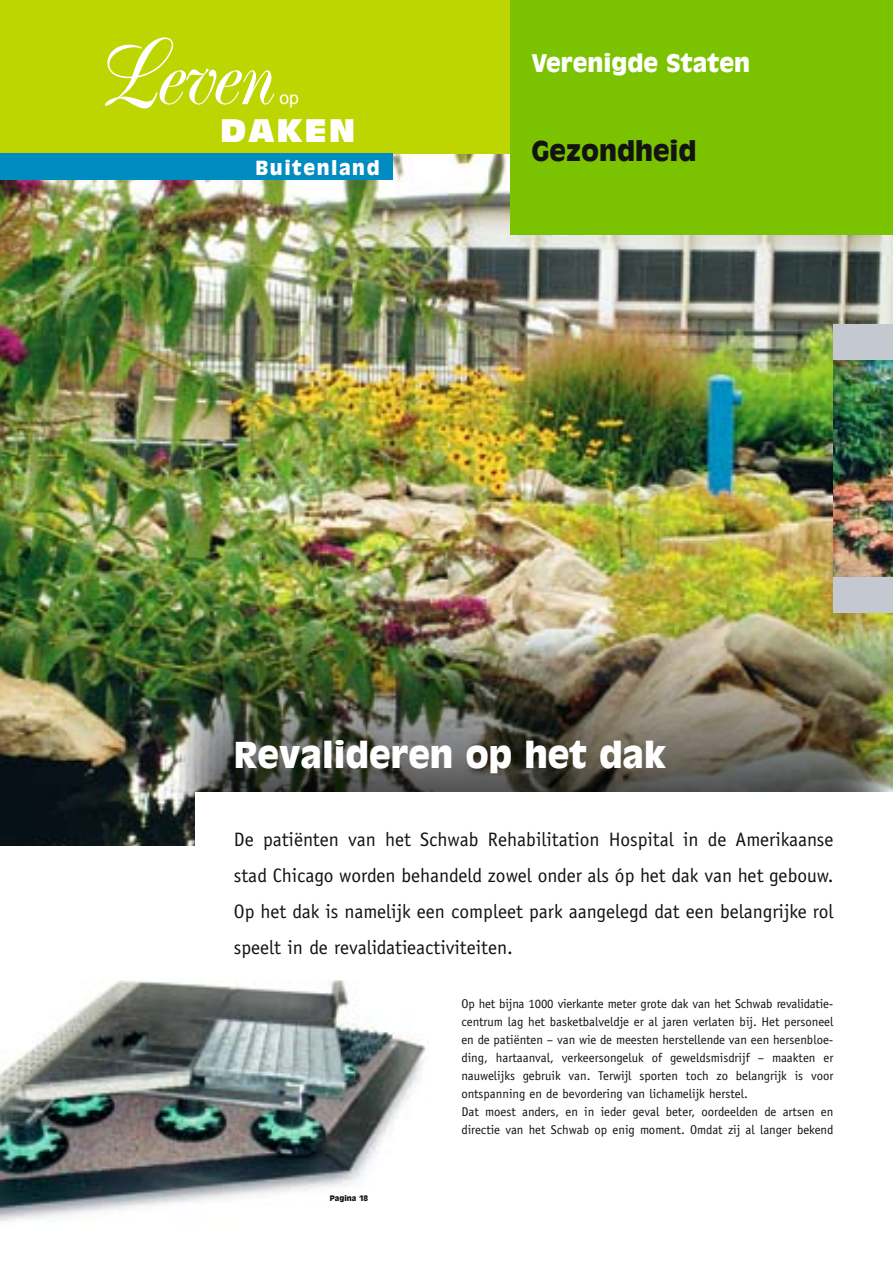
<style>
.page{position:relative;width:893px;height:1263px;background:#fff}
.page>*{position:absolute;margin:0;border:0;box-sizing:border-box;transform-origin:0 0}
.t1{font:81.3px "Poppl Exquisit";letter-spacing:.01em;color:#fff}
.t2{font:900 35.25px "Antique Olive";color:#fff}
.t3{font:31.95px "Antique Olive Compact";letter-spacing:.05em;color:#fff}
.t4{font:900 27px "Antique Olive";color:#141314}
.t5{font:900 24px "Antique Olive";color:#fff}
.t6{font:19.5px/36px "Officina Sans";color:#141314;text-align:justify}
.t7{font:900 19.2px "Antique Olive";letter-spacing:.08em;color:#fff}
.t8{font:17.55px "Arial";color:#fff}
.t9{font:12.75px/18px "Officina Sans";color:#141314}
.t10{font:900 7.5px "Antique Olive";color:#141314}
</style>
<div class="page">
<img style="left:0;top:153px;width:893px;height:693px">
<div style="left:0;top:0;width:893px;height:153px;background:#bdd500"></div>
<div style="left:510px;top:0;width:383px;height:234px;background:#7bc200"></div>
<div style="left:0;top:153px;width:392px;height:27px;background:#008bc1"></div>
<img style="left:179px;top:612px;width:714px;height:234px">
<div style="left:196px;top:792px;width:697px;height:144px;background:#fff"></div>
<div style="left:833px;top:324px;width:60px;height:288px;background:#c3c8d1"></div>
<img style="left:833px;top:360px;width:60px;height:216px">
<img style="left:0;top:980px;width:427px;height:242px">
<h1 class="t1" style="left:91px;top:28px;width:181px">Leven</h1>
<h3 class="t3" style="left:220px;top:111px;width:137px">DAKEN</h3>
<h3 class="t8" style="left:279px;top:88px;width:21px">op</h3>
<h3 class="t7" style="left:256px;top:156px;width:125px">Buitenland</h3>
<h3 class="t5" style="left:531px;top:49px;width:220px">Verenigde Staten</h3>
<h3 class="t4" style="left:531px;top:135px;width:167px">Gezondheid</h3>
<h2 class="t2" style="left:234px;top:734px;width:433px">Revalideren op het dak</h2>
<p class="t6" style="left:234px;top:821px;width:601px">De patiënten van het Schwab Rehabilitation Hospital in de Amerikaanse stad Chicago worden behandeld zowel onder als óp het dak van het gebouw.<br>Op het dak is namelijk een compleet park aangelegd dat een belangrijke rol speelt in de revalidatieactiviteiten.</p>
<p class="t10" style="left:330px;top:1194px;width:40px">Pagina 18</p>
<p class="t9" style="left:461px;top:995px;width:374px">Op het bijna 1000 vierkante meter grote dak van het Schwab revalidatie&shy;centrum lag het basketbalveldje er al jaren verlaten bij. Het personeel en de patiënten – van wie de meesten herstellende van een hersenbloe&shy;ding, hartaanval, verkeersongeluk of geweldsmisdrijf – maakten er nauwelijks gebruik van. Terwijl sporten toch zo belangrijk is voor ontspanning en de bevordering van lichamelijk herstel.<br>Dat moest anders, en in ieder geval beter, oordeelden de artsen en directie van het Schwab op enig moment. Omdat zij al langer bekend</p>
</div>
